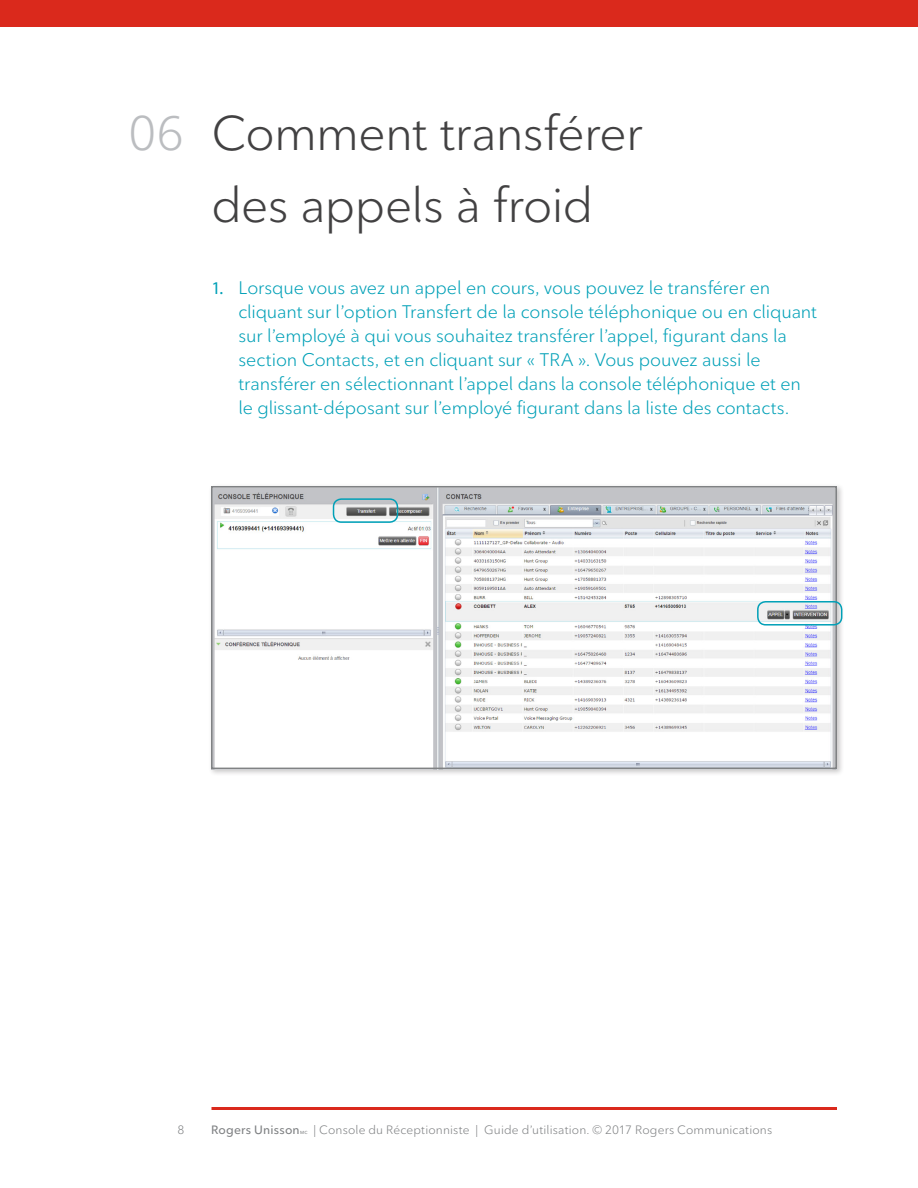
<style>
.page{position:relative;width:918px;height:1188px;background:#fff}
.page>*{position:absolute;margin:0;border:0;box-sizing:border-box;transform-origin:0 0}
.t1{font:48px/72px "Ted Next";letter-spacing:-.015em;color:#424142}
.t2{font:48px "Ted Next";color:#bbbdc0}
.t3{font:18px/24px "Ted Next";letter-spacing:-.005em;color:#00a0b7}
.t4{font:12px "Ted Next";letter-spacing:.015em;color:#808284}
.t5{font:600 12px "Ted Next";letter-spacing:.015em;color:#808284}
.t6{font:600 4.35px "Ted Next";color:#808284}
.s1{font-family:"Myriad Pro"}
</style>
<div class="page">
<div style="left:0;top:0;width:918px;height:27px;background:#da291c"></div>
<hr style="left:212px;top:1107px;width:625px;height:3px;background:#da291c">
<div style="left:208px;top:483px;width:636px;height:293px;background:#231f20;opacity:.25"></div>
<img style="left:214px;top:489px;width:620px;height:277px">
<div style="left:211px;top:486px;width:626px;height:283px;border:2px solid #808284"></div>
<div style="left:333px;top:498px;width:65px;height:25px;border:2px solid #00a0b7;border-radius:8px"></div>
<div style="left:757px;top:601px;width:85px;height:25px;border:2px solid #00a0b7;border-radius:8px"></div>
<p class="t2" style="left:128px;top:104px;width:58px">06</p>
<p class="t1" style="left:212px;top:97px;width:432px">Comment transférer des appels à froid</p>
<p class="t3" style="left:238px;top:276px;width:580px;text-indent:-27px"><span class="s1">1.</span> Lorsque vous avez un appel en cours, vous pouvez le transférer en cliquant sur l’option Transfert de la console téléphonique ou en cliquant sur l’employé à qui vous souhaitez transférer l’appel, figurant dans la section Contacts, et en cliquant sur « TRA ». Vous pouvez aussi le transférer en sélectionnant l’appel dans la console téléphonique et en le glissant-déposant sur l’employé figurant dans la liste des contacts.</p>
<p class="t4" style="left:178px;top:1123px;width:8px">8</p>
<p class="t5" style="left:211px;top:1123px;width:90px">Rogers Unisson</p>
<p class="t6" style="left:300px;top:1130px;width:9px">MC</p>
<p class="t4" style="left:314px;top:1123px;width:460px">| Console du Réceptionniste | Guide d’utilisation. © 2017 Rogers Communications</p>
</div>
